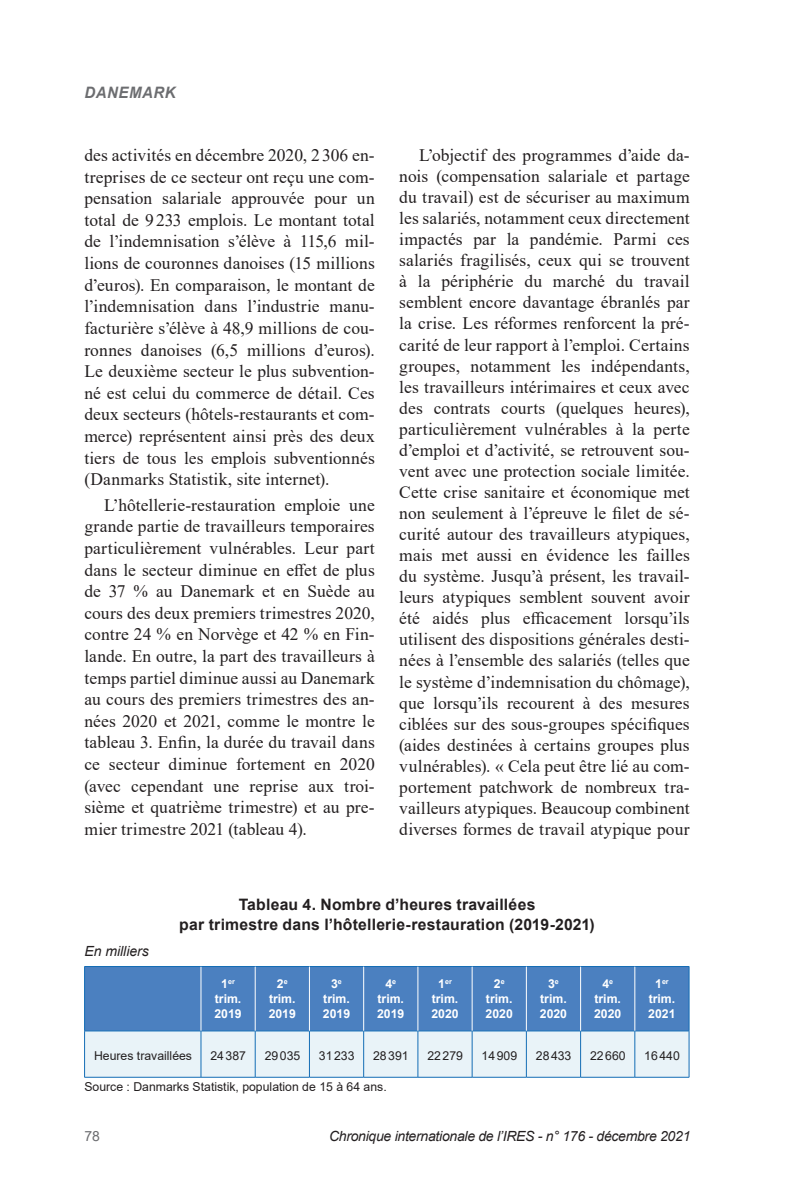
<style>
.page{position:relative;width:794px;height:1191px;background:#fff}
.page>*{position:absolute;margin:0;border:0;box-sizing:border-box;transform-origin:0 0}
.t1{font:17.5px/21px "Times New Roman";letter-spacing:.005em;color:#231f20;text-align:justify}
.NO_IMAGE{font:700 15.75px/20.1px "Arial";letter-spacing:.015em;color:#231f20;text-align:center}
.t2{font:italic 700 15.75px "Arial";letter-spacing:.035em;color:#6c6d70;scale:.95 1}
.TAB_GAUCHE_ITAL_8{font:italic 14px "Arial";letter-spacing:-.02em;color:#231f20}
.TAB_GAUCHE_ITAL_8-2{font:italic 14px "Arial";color:#231f20}
.t3{font:14px "Arial";color:#6c6d70}
.Tab_1er_ligne_7{font:700 12.25px/14.9px "Arial";color:#fff;text-align:center}
.Tab_gauche_7{font:12.25px "Arial";color:#231f20}
.SOURCES{font:12.25px "Arial";color:#231f20}
.Tab_1er_ligne_7-2{font:700 7.17px "Arial";color:#fff}
.s1{font-size:12.25px}
</style>
<div class="page">
<div style="left:85px;top:967px;width:604px;height:63px;background:#4b80c0"></div>
<div style="left:85px;top:1031px;width:604px;height:46px;background:#e9f3f8"></div>
<hr style="left:255px;top:1031px;width:1px;height:46px;background:#146db5">
<hr style="left:309px;top:1031px;width:1px;height:46px;background:#146db5">
<hr style="left:363px;top:1031px;width:1px;height:46px;background:#146db5">
<hr style="left:417px;top:1031px;width:1px;height:46px;background:#146db5">
<hr style="left:472px;top:1031px;width:1px;height:46px;background:#146db5">
<hr style="left:526px;top:1031px;width:1px;height:46px;background:#146db5">
<hr style="left:580px;top:1031px;width:1px;height:46px;background:#146db5">
<hr style="left:634px;top:1031px;width:1px;height:46px;background:#146db5">
<hr style="left:201px;top:1031px;width:1px;height:46px;background:#146db5">
<hr style="left:84px;top:966px;width:117px;height:1px;background:#146db5">
<hr style="left:84px;top:966px;width:1px;height:64px;background:#146db5">
<hr style="left:201px;top:966px;width:54px;height:1px;background:#146db5">
<hr style="left:255px;top:966px;width:54px;height:1px;background:#146db5">
<hr style="left:309px;top:966px;width:55px;height:1px;background:#146db5">
<hr style="left:364px;top:966px;width:54px;height:1px;background:#146db5">
<hr style="left:418px;top:966px;width:54px;height:1px;background:#146db5">
<hr style="left:472px;top:966px;width:54px;height:1px;background:#146db5">
<hr style="left:526px;top:966px;width:54px;height:1px;background:#146db5">
<hr style="left:580px;top:966px;width:55px;height:1px;background:#146db5">
<hr style="left:635px;top:966px;width:54px;height:1px;background:#146db5">
<hr style="left:689px;top:966px;width:1px;height:64px;background:#146db5">
<hr style="left:84px;top:1030px;width:117px;height:1px;background:#146db5">
<hr style="left:84px;top:1031px;width:1px;height:46px;background:#146db5">
<hr style="left:201px;top:1030px;width:54px;height:1px;background:#146db5">
<hr style="left:255px;top:1030px;width:54px;height:1px;background:#146db5">
<hr style="left:309px;top:1030px;width:55px;height:1px;background:#146db5">
<hr style="left:364px;top:1030px;width:54px;height:1px;background:#146db5">
<hr style="left:418px;top:1030px;width:54px;height:1px;background:#146db5">
<hr style="left:472px;top:1030px;width:54px;height:1px;background:#146db5">
<hr style="left:526px;top:1030px;width:54px;height:1px;background:#146db5">
<hr style="left:580px;top:1030px;width:55px;height:1px;background:#146db5">
<hr style="left:635px;top:1030px;width:54px;height:1px;background:#146db5">
<hr style="left:689px;top:1031px;width:1px;height:46px;background:#146db5">
<hr style="left:84px;top:1077px;width:117px;height:1px;background:#146db5">
<hr style="left:201px;top:1077px;width:54px;height:1px;background:#146db5">
<hr style="left:255px;top:1077px;width:54px;height:1px;background:#146db5">
<hr style="left:309px;top:1077px;width:55px;height:1px;background:#146db5">
<hr style="left:364px;top:1077px;width:54px;height:1px;background:#146db5">
<hr style="left:418px;top:1077px;width:54px;height:1px;background:#146db5">
<hr style="left:472px;top:1077px;width:54px;height:1px;background:#146db5">
<hr style="left:526px;top:1077px;width:54px;height:1px;background:#146db5">
<hr style="left:580px;top:1077px;width:55px;height:1px;background:#146db5">
<hr style="left:635px;top:1077px;width:54px;height:1px;background:#146db5">
<hr style="left:201px;top:966px;width:1px;height:64px;background:#fff">
<hr style="left:255px;top:966px;width:1px;height:64px;background:#fff">
<hr style="left:309px;top:966px;width:1px;height:64px;background:#fff">
<hr style="left:363px;top:966px;width:1px;height:64px;background:#fff">
<hr style="left:417px;top:966px;width:1px;height:64px;background:#fff">
<hr style="left:472px;top:966px;width:1px;height:64px;background:#fff">
<hr style="left:526px;top:966px;width:1px;height:64px;background:#fff">
<hr style="left:580px;top:966px;width:1px;height:64px;background:#fff">
<hr style="left:634px;top:966px;width:1px;height:64px;background:#fff">
<p class="t2" style="left:85px;top:82px;width:97px">DANEMARK</p>
<p class="t1" style="left:84px;top:144px;width:292px;line-height:21.5px">des activités en décembre 2020, 2306 en&shy;treprises de ce secteur ont reçu une com&shy;pensation salariale approuvée pour un total de 9233 emplois. Le montant total de l’indemnisation s’élève à 115,6 mil&shy;lions de couronnes danoises (15 millions d’euros). En comparaison, le montant de l’indemnisation dans l’industrie manu&shy;facturière s’élève à 48,9 millions de cou&shy;ronnes danoises (6,5 millions d’euros).<br>Le deuxième secteur le plus subvention&shy;né est celui du commerce de détail. Ces deux secteurs (hôtels-restaurants et com&shy;merce) représentent ainsi près des deux tiers de tous les emplois subventionnés (Danmarks Statistik, site internet).</p>
<p class="t1" style="left:84px;top:493px;width:292px;line-height:21.5px;text-indent:20px">L’hôtellerie-restauration emploie une grande partie de travailleurs temporaires particulièrement vulnérables. Leur part dans le secteur diminue en effet de plus de 37 % au Danemark et en Suède au cours des deux premiers trimestres 2020, contre 24 % en Norvège et 42 % en Fin&shy;lande. En outre, la part des travailleurs à temps partiel diminue aussi au Danemark au cours des premiers trimestres des an&shy;nées 2020 et 2021, comme le montre le tableau 3. Enfin, la durée du travail dans ce secteur diminue fortement en 2020 (avec cependant une reprise aux troi&shy;sième et quatrième trimestre) et au pre&shy;mier trimestre 2021 (tableau 4).</p>
<p class="t1" style="left:399px;top:144px;width:292px;text-indent:20px">L’objectif des programmes d’aide da&shy;nois (compensation salariale et partage du travail) est de sécuriser au maximum les salariés, notamment ceux directement impactés par la pandémie. Parmi ces salariés fragilisés, ceux qui se trouvent à la périphérie du marché du travail semblent encore davantage ébranlés par la crise. Les réformes renforcent la pré&shy;carité de leur rapport à l’emploi. Certains groupes, notamment les indépendants, les travailleurs intérimaires et ceux avec des contrats courts (quelques heures), particulièrement vulnérables à la perte d’emploi et d’activité, se retrouvent sou&shy;vent avec une protection sociale limitée.<br>Cette crise sanitaire et économique met non seulement à l’épreuve le filet de sé&shy;curité autour des travailleurs atypiques, mais met aussi en évidence les failles du système. Jusqu’à présent, les travail&shy;leurs atypiques semblent souvent avoir été aidés plus efficacement lorsqu’ils utilisent des dispositions générales desti&shy;nées à l’ensemble des salariés (telles que le système d’indemnisation du chômage), que lorsqu’ils recourent à des mesures ciblées sur des sous-groupes spécifiques (aides destinées à certains groupes plus vulnérables). « Cela peut être lié au com&shy;portement patchwork de nombreux tra&shy;vailleurs atypiques. Beaucoup combinent diverses formes de travail atypique pour</p>
<p class="TAB_GAUCHE_ITAL_8-2" style="left:84px;top:942px;width:66px">En milliers</p>
<p class="NO_IMAGE" style="left:179px;top:894px;width:417px">Tableau 4. Nombre d’heures travaillées<br>par trimestre dans l’hôtellerie-restauration (2019-2021)</p>
<p class="Tab_1er_ligne_7-2" style="left:221px;top:976px;width:15px"><span class="s1">1</span>er</p>
<p class="Tab_1er_ligne_7" style="left:214px;top:991px;width:29px;text-align:left">trim.<br>2019</p>
<p class="Tab_1er_ligne_7" style="left:269px;top:976px;width:29px">2<sup>e </sup>trim.<br>2019</p>
<p class="Tab_1er_ligne_7" style="left:323px;top:976px;width:29px">3<sup>e </sup>trim.<br>2019</p>
<p class="Tab_1er_ligne_7" style="left:377px;top:976px;width:29px">4<sup>e </sup>trim.<br>2019</p>
<p class="Tab_1er_ligne_7-2" style="left:438px;top:976px;width:15px"><span class="s1">1</span>er</p>
<p class="Tab_1er_ligne_7" style="left:431px;top:991px;width:29px;text-align:left">trim.<br>2020</p>
<p class="Tab_1er_ligne_7" style="left:485px;top:976px;width:29px">2<sup>e </sup>trim.<br>2020</p>
<p class="Tab_1er_ligne_7" style="left:540px;top:976px;width:29px">3<sup>e </sup>trim.<br>2020</p>
<p class="Tab_1er_ligne_7" style="left:594px;top:976px;width:29px">4<sup>e </sup>trim.<br>2020</p>
<p class="Tab_1er_ligne_7-2" style="left:655px;top:976px;width:15px"><span class="s1">1</span>er</p>
<p class="Tab_1er_ligne_7" style="left:648px;top:991px;width:29px;text-align:left">trim.<br>2021</p>
<p class="Tab_gauche_7" style="left:94px;top:1047px;width:100px">Heures travaillées</p>
<p class="Tab_gauche_7" style="left:210px;top:1047px;width:37px">24387</p>
<p class="Tab_gauche_7" style="left:265px;top:1047px;width:37px">29035</p>
<p class="Tab_gauche_7" style="left:319px;top:1047px;width:37px">31233</p>
<p class="Tab_gauche_7" style="left:373px;top:1047px;width:37px">28391</p>
<p class="Tab_gauche_7" style="left:427px;top:1047px;width:37px">22279</p>
<p class="Tab_gauche_7" style="left:481px;top:1047px;width:37px">14909</p>
<p class="Tab_gauche_7" style="left:536px;top:1047px;width:37px">28433</p>
<p class="Tab_gauche_7" style="left:590px;top:1047px;width:37px">22660</p>
<p class="Tab_gauche_7" style="left:644px;top:1047px;width:37px">16440</p>
<p class="SOURCES" style="left:84px;top:1078px;width:304px">Source : Danmarks Statistik, population de 15 à 64 ans.</p>
<p class="t3" style="left:84px;top:1126px;width:17px">78</p>
<p class="TAB_GAUCHE_ITAL_8" style="left:329px;top:1127px;width:363px">Chronique internationale de l’IRES - n° 176 - décembre 2021</p>
</div>
